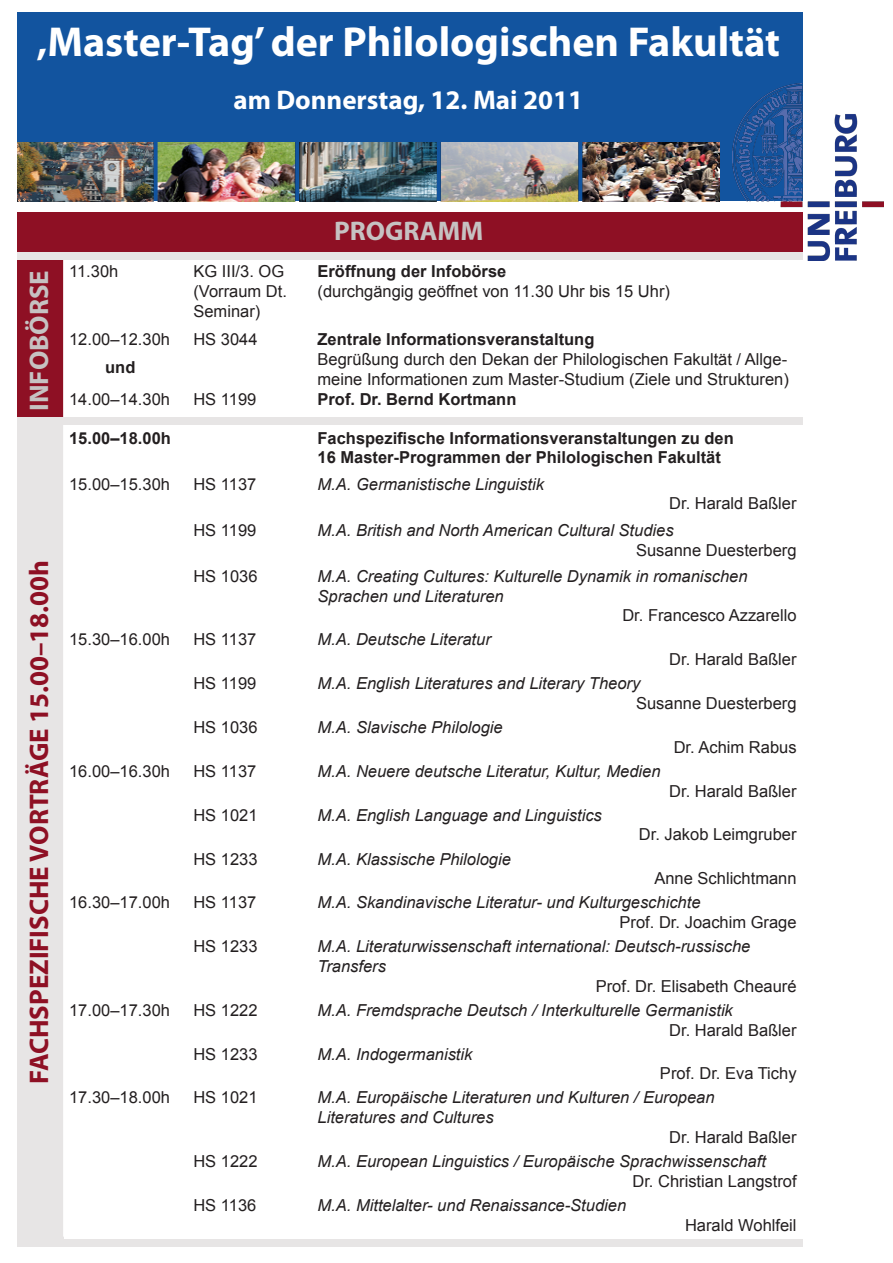
<style>
.page{position:relative;width:893px;height:1263px;background:#fff}
.page>*{position:absolute;margin:0;border:0;box-sizing:border-box;transform-origin:0 0}
.t1{font:700 42px "Myriad Pro";color:#fff}
.t2{font:700 27px "Myriad Pro";color:#8e1024}
.t3{font:700 27px "Myriad Pro";color:#fff}
.t4{font:700 27px "Myriad Pro";color:#c6c2c2}
.t5{font:italic 16.5px/19.8px "Arial";color:#231f20}
.t6{font:16.5px/19.8px "Arial";color:#231f20}
.t7{font:700 16.5px/19.8px "Arial";color:#231f20}
.s1{font-size:40.5px}
</style>
<div class="page">
<div style="left:17px;top:212px;width:786px;height:40px;background:#8e1024"></div>
<div style="left:17px;top:425px;width:46px;height:822px;background:#e7e5e5"></div>
<div style="left:17px;top:259px;width:46px;height:159px;background:#8e1024"></div>
<div style="left:17px;top:13px;width:786px;height:188px;background:#12549f"></div>
<img style="left:733px;top:83px;width:151px;height:177px">
<img style="left:17px;top:143px;width:702px;height:58px">
<div style="left:63px;top:1239px;width:740px;height:8px;background:#e7e5e5"></div>
<div style="left:17px;top:418px;width:786px;height:7px;background:#e7e5e5"></div>
<div style="left:17px;top:252px;width:786px;height:7px;background:#e7e5e5"></div>
<p class="t1" style="left:36px;top:15px;width:745px">‚Master-Tag’ der Philologischen Fakul<span class="s1">tät</span></p>
<p class="t3" style="left:233px;top:82px;width:351px">am Donnerstag, 12. Mai 2011</p>
<p class="t4" style="left:22px;top:411px;width:142px;rotate:-90deg">INFOBÖRSE</p>
<p class="t2" style="left:22px;top:1084px;width:526px;rotate:-90deg">FACHSPEZIFISCHE VORTRÄGE 15.00–18.00h</p>
<p class="t4" style="left:334px;top:214px;width:151px">PROGRAMM</p>
<p class="t6" style="left:69px;top:262px;width:51px">11.30h</p>
<p class="t6" style="left:193px;top:262px;width:95px">KG III/3. OG (Vorraum Dt.<br>Seminar)</p>
<p class="t7" style="left:317px;top:262px;width:190px">Eröffnung der Infobörse</p>
<p class="t6" style="left:317px;top:282px;width:354px">(durchgängig geöffnet von 11.30 Uhr bis 15 Uhr)</p>
<p class="t6" style="left:69px;top:330px;width:102px">12.00–12.30h</p>
<p class="t7" style="left:105px;top:358px;width:32px">und</p>
<p class="t6" style="left:69px;top:389px;width:102px">14.00–14.30h</p>
<p class="t6" style="left:193px;top:330px;width:66px">HS 3044</p>
<p class="t6" style="left:193px;top:389px;width:64px">HS 1199</p>
<p class="t7" style="left:317px;top:330px;width:278px">Zentrale Informationsveranstaltung</p>
<p class="t6" style="left:317px;top:349px;width:473px">Begrüßung durch den Dekan der Philologischen Fakultät / Allge&shy;meine Informationen zum Master-Studium (Ziele und Strukturen)</p>
<p class="t7" style="left:317px;top:389px;width:200px">Prof. Dr. Bernd Kortmann</p>
<p class="t7" style="left:69px;top:428px;width:103px">15.00–18.00h</p>
<p class="t7" style="left:317px;top:428px;width:418px">Fachspezifische Informationsveranstaltungen zu den<br>16 Master-Programmen der Philologischen Fakultät</p>
<p class="t6" style="left:69px;top:474px;width:102px">15.00–15.30h</p>
<p class="t6" style="left:193px;top:474px;width:64px">HS 1137</p>
<p class="t5" style="left:317px;top:474px;width:228px">M.A. Germanistische Linguistik</p>
<p class="t6" style="left:669px;top:494px;width:129px">Dr. Harald Baßler</p>
<p class="t6" style="left:193px;top:520px;width:64px">HS 1199</p>
<p class="t5" style="left:317px;top:520px;width:358px">M.A. British and North American Cultural Studies</p>
<p class="t6" style="left:636px;top:540px;width:162px">Susanne Duesterberg</p>
<p class="t6" style="left:193px;top:566px;width:66px">HS 1036</p>
<p class="t5" style="left:317px;top:566px;width:432px">M.A. Creating Cultures: Kulturelle Dynamik in romanischen<br>Sprachen und Literaturen</p>
<p class="t6" style="left:622px;top:606px;width:176px">Dr. Francesco Azzarello</p>
<p class="t6" style="left:69px;top:630px;width:102px">15.30–16.00h</p>
<p class="t6" style="left:193px;top:630px;width:64px">HS 1137</p>
<p class="t5" style="left:317px;top:630px;width:175px">M.A. Deutsche Literatur</p>
<p class="t6" style="left:669px;top:650px;width:129px">Dr. Harald Baßler</p>
<p class="t6" style="left:193px;top:674px;width:64px">HS 1199</p>
<p class="t5" style="left:317px;top:674px;width:324px">M.A. English Literatures and Literary Theory</p>
<p class="t6" style="left:636px;top:693px;width:162px">Susanne Duesterberg</p>
<p class="t6" style="left:193px;top:717px;width:66px">HS 1036</p>
<p class="t5" style="left:317px;top:718px;width:187px">M.A. Slavische Philologie</p>
<p class="t6" style="left:674px;top:737px;width:124px">Dr. Achim Rabus</p>
<p class="t6" style="left:69px;top:761px;width:102px">16.00–16.30h</p>
<p class="t6" style="left:193px;top:761px;width:64px">HS 1137</p>
<p class="t5" style="left:317px;top:761px;width:345px">M.A. Neuere deutsche Literatur, Kultur, Medien</p>
<p class="t6" style="left:669px;top:781px;width:129px">Dr. Harald Baßler</p>
<p class="t6" style="left:193px;top:805px;width:66px">HS 1021</p>
<p class="t5" style="left:317px;top:805px;width:286px">M.A. English Language and Linguistics</p>
<p class="t6" style="left:639px;top:825px;width:159px">Dr. Jakob Leimgruber</p>
<p class="t6" style="left:193px;top:849px;width:66px">HS 1233</p>
<p class="t5" style="left:317px;top:849px;width:195px">M.A. Klassische Philologie</p>
<p class="t6" style="left:654px;top:869px;width:144px">Anne Schlichtmann</p>
<p class="t6" style="left:69px;top:893px;width:102px">16.30–17.00h</p>
<p class="t6" style="left:193px;top:893px;width:64px">HS 1137</p>
<p class="t5" style="left:317px;top:893px;width:385px">M.A. Skandinavische Literatur- und Kulturgeschichte</p>
<p class="t6" style="left:620px;top:912px;width:178px">Prof. Dr. Joachim Grage</p>
<p class="t6" style="left:193px;top:936px;width:66px">HS 1233</p>
<p class="t5" style="left:317px;top:937px;width:434px">M.A. Literaturwissenschaft international: Deutsch-russische<br>Transfers</p>
<p class="t6" style="left:596px;top:976px;width:202px">Prof. Dr. Elisabeth Cheauré</p>
<p class="t6" style="left:69px;top:1000px;width:102px">17.00–17.30h</p>
<p class="t6" style="left:193px;top:1000px;width:66px">HS 1222</p>
<p class="t5" style="left:317px;top:1000px;width:417px">M.A. Fremdsprache Deutsch / Interkulturelle Germanistik</p>
<p class="t6" style="left:669px;top:1020px;width:129px">Dr. Harald Baßler</p>
<p class="t6" style="left:193px;top:1044px;width:66px">HS 1233</p>
<p class="t5" style="left:317px;top:1044px;width:156px">M.A. Indogermanistik</p>
<p class="t6" style="left:660px;top:1064px;width:138px">Prof. Dr. Eva Tichy</p>
<p class="t6" style="left:69px;top:1088px;width:102px">17.30–18.00h</p>
<p class="t6" style="left:193px;top:1088px;width:66px">HS 1021</p>
<p class="t5" style="left:317px;top:1088px;width:399px">M.A. Europäische Literaturen und Kulturen / European<br>Literatures and Cultures</p>
<p class="t6" style="left:669px;top:1127px;width:129px">Dr. Harald Baßler</p>
<p class="t6" style="left:193px;top:1151px;width:66px">HS 1222</p>
<p class="t5" style="left:317px;top:1151px;width:450px">M.A. European Linguistics / Europäische Sprachwissenschaft</p>
<p class="t6" style="left:632px;top:1171px;width:166px">Dr. Christian Langstrof</p>
<p class="t6" style="left:193px;top:1195px;width:64px">HS 1136</p>
<p class="t5" style="left:317px;top:1195px;width:310px">M.A. Mittelalter- und Renaissance-Studien</p>
<p class="t6" style="left:685px;top:1215px;width:113px">Harald Wohlfeil</p>
</div>
